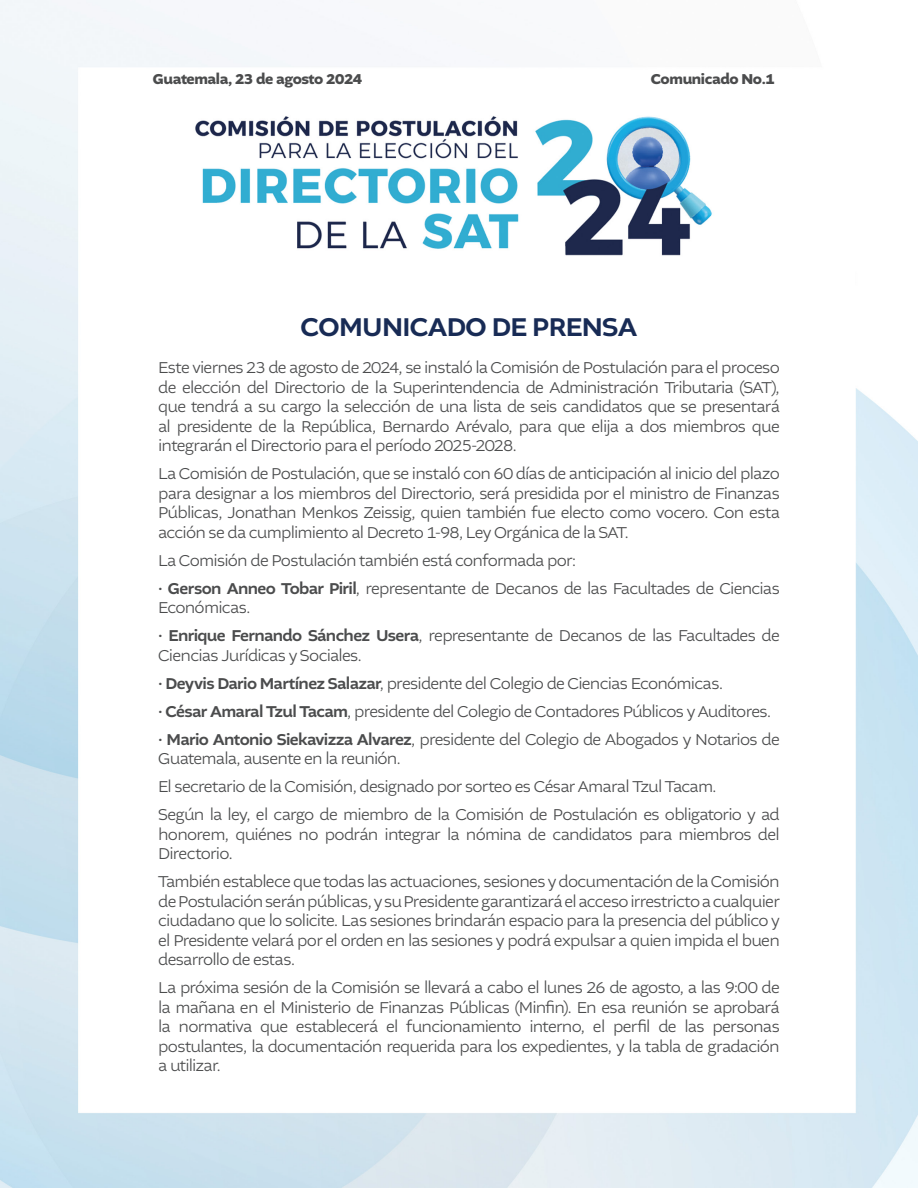
<style>
.page{position:relative;width:918px;height:1188px;background:#fff}
.page>*{position:absolute;margin:0;border:0;box-sizing:border-box;transform-origin:0 0}
.t1{font:500 27px "Altivo";letter-spacing:-.025em;color:#182b55}
.t2{font:300 16.5px/19.5px "Altivo";letter-spacing:-.045em;color:#4b4c4d;text-align:justify}
.t3{font:700 15px "Altivo";letter-spacing:-.025em;color:#4b4c4d}
.s1{font-weight:500}
</style>
<div class="page">
<img style="left:0;top:0;width:918px;height:1188px">
<p class="t3" style="left:153px;top:69px;width:211px">Guatemala, 23 de agosto 2024</p>
<p class="t3" style="left:651px;top:69px;width:126px">Comunicado No.1</p>
<p class="t1" style="left:301px;top:310px;width:338px">COMUNICADO DE PRENSA</p>
<p class="t2" style="left:158px;top:358px;width:623px">Este viernes 23 de agosto de 2024, se instaló la Comisión de Postulación para el proceso de elección del Directorio de la Superintendencia de Administración Tributaria (SAT), que tendrá a su cargo la selección de una lista de seis candidatos que se presentará al presidente de la República, Bernardo Arévalo, para que elija a dos miembros que integrarán el Directorio para el período 2025-2028.</p>
<p class="t2" style="left:158px;top:464px;width:623px">La Comisión de Postulación, que se instaló con 60 días de anticipación al inicio del plazo para designar a los miembros del Directorio, será presidida por el ministro de Finanzas Públicas, Jonathan Menkos Zeissig, quien también fue electo como vocero. Con esta acción se da cumplimiento al Decreto 1-98, Ley Orgánica de la SAT.</p>
<p class="t2" style="left:158px;top:551px;width:420px">La Comisión de Postulación también está conformada por:</p>
<p class="t2" style="left:158px;top:579px;width:623px">• <span class="s1">Gerson Anneo Tobar Piril</span>, representante de Decanos de las Facultades de Ciencias<br>Económicas.</p>
<p class="t2" style="left:158px;top:626px;width:623px">• <span class="s1">Enrique Fernando Sánchez Usera</span>, representante de Decanos de las Facultades de<br>Ciencias Jurídicas y Sociales.</p>
<p class="t2" style="left:158px;top:674px;width:567px">• <span class="s1">Deyvis Dario Martínez Salazar</span>, presidente del Colegio de Ciencias Económicas.</p>
<p class="t2" style="left:158px;top:702px;width:615px">• <span class="s1">César Amaral Tzul Tacam</span>, presidente del Colegio de Contadores Públicos y Auditores.</p>
<p class="t2" style="left:158px;top:730px;width:623px">• <span class="s1">Mario Antonio Siekavizza Alvarez</span>, presidente del Colegio de Abogados y Notarios de<br>Guatemala, ausente en la reunión.</p>
<p class="t2" style="left:158px;top:777px;width:560px">El secretario de la Comisión, designado por sorteo es César Amaral Tzul Tacam.</p>
<p class="t2" style="left:158px;top:805px;width:623px">Según la ley, el cargo de miembro de la Comisión de Postulación es obligatorio y ad honorem, quiénes no podrán integrar la nómina de candidatos para miembros del Directorio.</p>
<p class="t2" style="left:158px;top:872px;width:623px">También establece que todas las actuaciones, sesiones y documentación de la Comisión de Postulación serán públicas, y su Presidente garantizará el acceso irrestricto a cualquier ciudadano que lo solicite. Las sesiones brindarán espacio para la presencia del público y el Presidente velará por el orden en las sesiones y podrá expulsar a quien impida el buen desarrollo de estas.</p>
<p class="t2" style="left:158px;top:978px;width:623px">La próxima sesión de la Comisión se llevará a cabo el lunes 26 de agosto, a las 9:00 de la mañana en el Ministerio de Finanzas Públicas (Minfin). En esa reunión se aprobará la normativa que establecerá el funcionamiento interno, el perfil de las personas postulantes, la documentación requerida para los expedientes, y la tabla de gradación a utilizar.</p>
</div>
